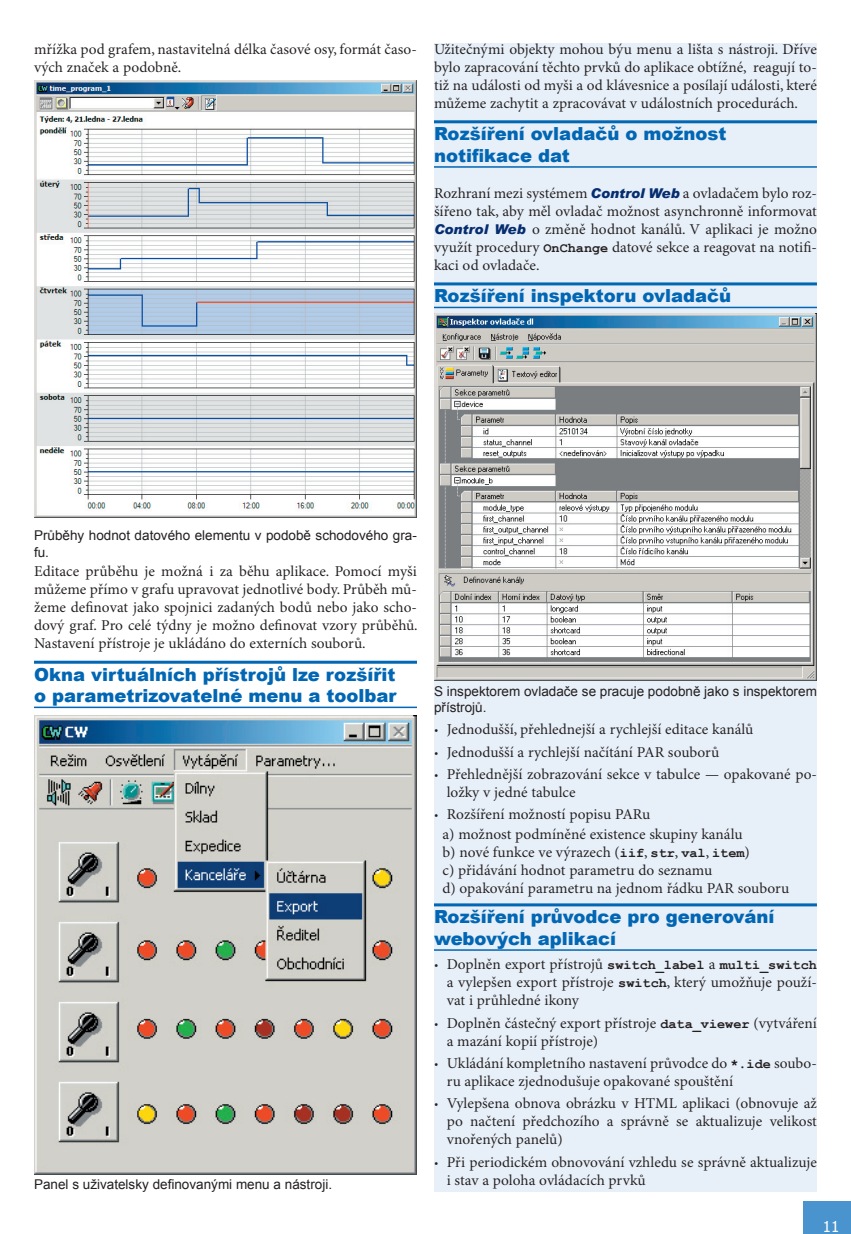
<style>
.page{position:relative;width:851px;height:1234px;background:#fff}
.page>*{position:absolute;margin:0;border:0;box-sizing:border-box;transform-origin:0 0}
.t1{font:900 18px/21.6px "Arial";color:#0166b3}
.t2{font:15px/18px "Minion Pro";color:#231f20}
.t3{font:15px "Tahoma";color:#fff}
.t4{font:13.5px/16.2px "Arial";color:#231f20}
.s1{font-family:"Arial";font-weight:900;font-style:italic;font-size:13.5px;color:#052d6f}
.s2{font-family:"Courier New";font-weight:700;font-size:13.5px}
</style>
<div class="page">
<div style="left:802px;top:1200px;width:48px;height:33px;background:#4994cf"></div>
<hr style="left:34px;top:660px;width:383px;height:3px;background:#0166b3">
<hr style="left:34px;top:706px;width:383px;height:2px;background:#0166b3">
<img style="left:34px;top:81px;width:383px;height:436px">
<div style="left:434px;top:43px;width:382px;height:1148px;background:#e7eff8"></div>
<hr style="left:434px;top:120px;width:382px;height:3px;background:#0166b3">
<hr style="left:434px;top:166px;width:382px;height:2px;background:#0166b3">
<hr style="left:434px;top:282px;width:382px;height:3px;background:#0166b3">
<hr style="left:434px;top:306px;width:382px;height:2px;background:#0166b3">
<hr style="left:434px;top:903px;width:382px;height:3px;background:#0166b3">
<hr style="left:434px;top:949px;width:382px;height:1px;background:#0166b3">
<img style="left:34px;top:715px;width:383px;height:459px">
<img style="left:434px;top:313px;width:382px;height:367px">
<p class="t2" style="left:34px;top:41px;width:384px">mřížka pod grafem, nastavitelná délka časové osy, formát časo&shy;vých značek a podobně.</p>
<p class="t2" style="left:434px;top:41px;width:384px;text-align:justify">Užitečnými objekty mohou býu menu a lišta s nástroji. Dříve bylo zapracování těchto prvků do aplikace obtížné, reagují to&shy;tiž na události od myši a od klávesnice a posílají události, které můžeme zachytit a zpracovávat v událostních procedurách.</p>
<p class="t1" style="left:434px;top:122px;width:294px">Rozšíření ovladačů o možnost notifikace dat</p>
<p class="t2" style="left:434px;top:185px;width:384px;text-align:justify">Rozhraní mezi systémem <span class="s1">Control Web</span> a ovladačem bylo roz&shy;šířeno tak, aby měl ovladač možnost asynchronně informovat <span class="s1">Control Web</span> o změně hodnot kanálů. V aplikaci je možno využít procedury <span class="s2">OnChange</span> datové sekce a reagovat na notifi&shy;kaci od ovladače.</p>
<p class="t1" style="left:434px;top:284px;width:298px">Rozšíření inspektoru ovladačů</p>
<p class="t4" style="left:34px;top:527px;width:384px">Průběhy hodnot datového elementu v podobě schodového gra&shy;fu.</p>
<p class="t2" style="left:34px;top:563px;width:385px;text-align:justify">Editace průběhu je možná i za běhu aplikace. Pomocí myši můžeme přímo v grafu upravovat jednotlivé body. Průběh mů&shy;žeme definovat jako spojnici zadaných bodů nebo jako scho&shy;dový graf. Pro celé týdny je možno definovat vzory průběhů.<br>Nastavení přístroje je ukládáno do externích souborů.</p>
<p class="t1" style="left:34px;top:662px;width:364px">Okna virtuálních přístrojů lze rozšířit o parametrizovatelné menu a toolbar</p>
<p class="t4" style="left:34px;top:1175px;width:299px">Panel s uživatelsky definovanými menu a nástroji.</p>
<p class="t4" style="left:434px;top:683px;width:384px">S inspektorem ovladače se pracuje podobně jako s inspektorem přístrojů.</p>
<p class="t2" style="left:434px;top:720px;width:321px">• Jednodušší, přehlednejší a rychlejší editace kanálů</p>
<p class="t2" style="left:434px;top:743px;width:287px">• Jednodušší a rychlejší načítání PAR souborů</p>
<p class="t2" style="left:446px;top:765px;width:371px;text-indent:-13px">• Přehlednější zobrazování sekce v tabulce — opakované po&shy;ložky v jedné tabulce</p>
<p class="t2" style="left:442px;top:804px;width:301px;line-height:20.1px;text-indent:-9px">• Rozšíření možností popisu PARu<br>a) možnost podmíněné existence skupiny kanálu</p>
<p class="t2" style="left:442px;top:843px;width:348px">b) nové funkce ve výrazech (<span class="s2">iif</span>, <span class="s2">str</span>, <span class="s2">val</span>, <span class="s2">item</span>)<br>c) přidávání hodnot parametru do seznamu<br>d) opakování parametru na jednom řádku PAR souboru</p>
<p class="t1" style="left:434px;top:905px;width:342px">Rozšíření průvodce pro generování webových aplikací</p>
<p class="t2" style="left:446px;top:955px;width:371px;text-align:justify;text-indent:-13px">• Doplněn export přístrojů <span class="s2">switch_label</span> a <span class="s2">multi_switch </span>a vylepšen export přístroje <span class="s2">switch</span>, který umožňuje použí&shy;vat i průhledné ikony</p>
<p class="t2" style="left:446px;top:1014px;width:371px;text-indent:-13px">• Doplněn částečný export přístroje <span class="s2">data_viewer</span> (vytváření a mazání kopií přístroje)</p>
<p class="t2" style="left:446px;top:1054px;width:371px;text-indent:-13px">• Ukládání kompletního nastavení průvodce do <span class="s2">*.ide</span> soubo&shy;ru aplikace zjednodušuje opakované spouštění</p>
<p class="t2" style="left:446px;top:1094px;width:371px;text-align:justify;text-indent:-13px">• Vylepšena obnova obrázku v HTML aplikaci (obnovuje až po načtení předchozího a správně se aktualizuje velikost vnořených panelů)</p>
<p class="t2" style="left:446px;top:1152px;width:371px;text-indent:-13px">• Při periodickém obnovování vzhledu se správně aktualizuje i stav a poloha ovládacích prvků</p>
<p class="t3" style="left:822px;top:1216px;width:18px">11</p>
</div>
